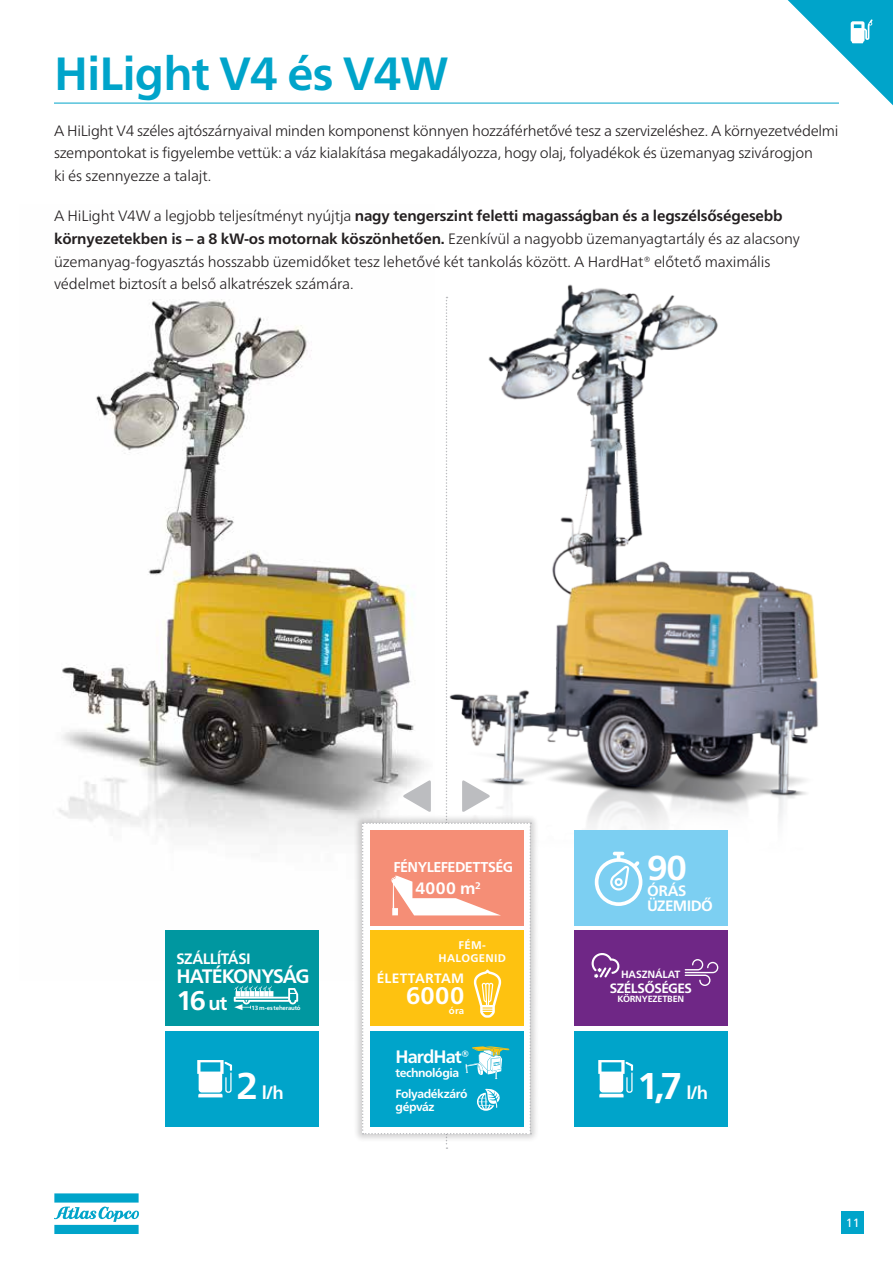
<style>
.page{position:relative;width:893px;height:1263px;background:#fff}
.page>*{position:absolute;margin:0;border:0;box-sizing:border-box;transform-origin:0 0}
.Paragraph_introduction{font:700 46.5px "Neue Frutiger World";letter-spacing:-.02em;color:#00a4ca}
.text_table{font:700 37.2px "Neue Frutiger World";color:#fff}
.text_table-2{font:700 34.5px "Neue Frutiger World";color:#fff}
.text_table-3{font:700 27px "Neue Frutiger World";color:#fff}
.text_table-4{font:700 24px "Neue Frutiger World";color:#fff}
.text_table-5{font:700 19.5px "Neue Frutiger World";letter-spacing:-.05em;color:#fff}
.text_table-6{font:700 18px "Neue Frutiger World";letter-spacing:-.05em;color:#fff}
.text_table-7{font:700 16.5px "Neue Frutiger World";color:#fff}
.BODICOPY_TEXTOS{font:300 15px/22.8px "Neue Frutiger World";letter-spacing:-.02em;color:#231f20}
.text_table-8{font:700 15px/15px "Neue Frutiger World";letter-spacing:-.04em;color:#fff}
.text_table-9{font:700 14.25px "Neue Frutiger World";letter-spacing:-.04em;color:#fff}
.text_table-10{font:700 13.5px "Neue Frutiger World";letter-spacing:-.03em;color:#fff}
.text_table-11{font:700 13.5px "Neue Frutiger World";letter-spacing:.02em;color:#fff}
.text_table-12{font:700 12px/13.5px "Neue Frutiger World";letter-spacing:-.035em;color:#fff}
.t1{font:12px "Neue Frutiger World";color:#fff}
.text_table-13{font:700 11.1px/12.8px "Neue Frutiger World";letter-spacing:.025em;color:#fff;text-align:center}
.text_table-14{font:700 10.5px "Neue Frutiger World";letter-spacing:-.02em;color:#fff}
.text_table-15{font:700 9.6px "Neue Frutiger World";color:#fff}
.text_table-16{font:700 9px "Neue Frutiger World";letter-spacing:-.02em;color:#fff}
.text_table-17{font:700 6px "Neue Frutiger World";letter-spacing:-.03em;color:#fff}
.s1{font-weight:700}
.s2{font-size:19.5px}
.s3{font-size:37.2px}
.s4{font-size:18px}
</style>
<div class="page">
<svg style="left:54px;top:1193px;width:85px;height:41px"></svg>
<div style="left:841px;top:1211px;width:23px;height:23px;background:#00a4ca"></div>
<img style="left:58px;top:299px;width:304px;height:681px">
<img style="left:446px;top:284px;width:372px;height:545px">
<svg style="left:788px;top:0;width:105px;height:105px"></svg>
<div style="left:353px;top:814px;width:186px;height:329px;background:#231f20;opacity:.2"></div>
<div style="left:165px;top:1031px;width:153px;height:96px;background:#00a4ca"></div>
<svg style="left:197px;top:1060px;width:35px;height:37px"></svg>
<div style="left:574px;top:930px;width:154px;height:96px;background:#6f2786"></div>
<svg style="left:592px;top:953px;width:27px;height:25px"></svg>
<svg style="left:685px;top:959px;width:33px;height:27px"></svg>
<hr style="left:54px;top:103px;width:785px;height:1px;background:#00a4ca">
<div style="left:574px;top:1031px;width:154px;height:96px;background:#00a4ca"></div>
<svg style="left:598px;top:1060px;width:35px;height:37px"></svg>
<div style="left:574px;top:830px;width:154px;height:96px;background:#7ccff2"></div>
<svg style="left:595px;top:852px;width:47px;height:54px"></svg>
<div style="left:165px;top:930px;width:153px;height:96px;background:#0097a0"></div>
<svg style="left:234px;top:986px;width:64px;height:24px"></svg>
<svg style="left:362px;top:297px;width:169px;height:852px"></svg>
<p class="Paragraph_introduction" style="left:54px;top:33px;width:396px">HiLight V4 és V4W</p>
<p class="BODICOPY_TEXTOS" style="left:54px;top:119px;width:786px">A HiLight V4 széles ajtószárnyaival minden komponenst könnyen hozzáférhetővé tesz a szervizeléshez. A környezetvédelmi szempontokat is figyelembe vettük: a váz kialakítása megakadályozza, hogy olaj, folyadékok és üzemanyag szivárogjon<br>ki és szennyezze a talajt.</p>
<p class="BODICOPY_TEXTOS" style="left:54px;top:204px;width:747px">A HiLight V4W a legjobb teljesítményt nyújtja <span class="s1">nagy tengerszint feletti magasságban és a legszélsőségesebb környezetekben is – a 8 kW-os motornak köszönhetően.</span> Ezenkívül a nagyobb üzemanyagtartály és az alacsony üzemanyag-fogyasztás hosszabb üzemidőket tesz lehetővé két tankolás között. A HardHat® előtető maximális védelmet biztosít a belső alkatrészek számára.</p>
<p class="text_table-8" style="left:176px;top:951px;width:76px">SZÁLLÍTÁSI</p>
<p class="text_table-5" style="left:176px;top:959px;width:135px">HATÉKONYSÁG</p>
<p class="text_table-3" style="left:176px;top:977px;width:52px">16 <span class="s2">ut</span></p>
<p class="text_table-17" style="left:252px;top:1002px;width:51px">13 m-es teherautó</p>
<p class="text_table-9" style="left:393px;top:855px;width:121px">FÉNYLEFEDETTSÉG</p>
<p class="text_table-7" style="left:415px;top:874px;width:67px">4000 m<sup>2</sup></p>
<p class="text_table-13" style="left:439px;top:938px;width:69px">FÉM-<br>HALOGENID</p>
<p class="text_table-11" style="left:377px;top:967px;width:89px">ÉLETTARTAM</p>
<p class="text_table-4" style="left:406px;top:975px;width:60px">6000</p>
<p class="text_table-15" style="left:449px;top:1002px;width:17px">óra</p>
<p class="text_table-2" style="left:647px;top:837px;width:41px">90</p>
<p class="text_table-8" style="left:647px;top:883px;width:67px">ÓRÁS<br>ÜZEMIDŐ</p>
<p class="text_table-14" style="left:621px;top:965px;width:61px">HASZNÁLAT</p>
<p class="text_table-10" style="left:610px;top:976px;width:84px">SZÉLSŐSÉGES</p>
<p class="text_table-16" style="left:617px;top:991px;width:68px">KÖRNYEZETBEN</p>
<p class="text_table-6" style="left:395px;top:1041px;width:76px">HardHat®</p>
<p class="text_table-12" style="left:395px;top:1065px;width:65px">technológia</p>
<p class="text_table-12" style="left:395px;top:1086px;width:74px">Folyadékzáró gépváz</p>
<p class="text_table-6" style="left:236px;top:1077px;width:49px"><span class="s3">2</span> l/h</p>
<p class="text_table" style="left:637px;top:1053px;width:73px">1,7 <span class="s4">l/h</span></p>
<p class="t1" style="left:846px;top:1214px;width:15px">11</p>
</div>
